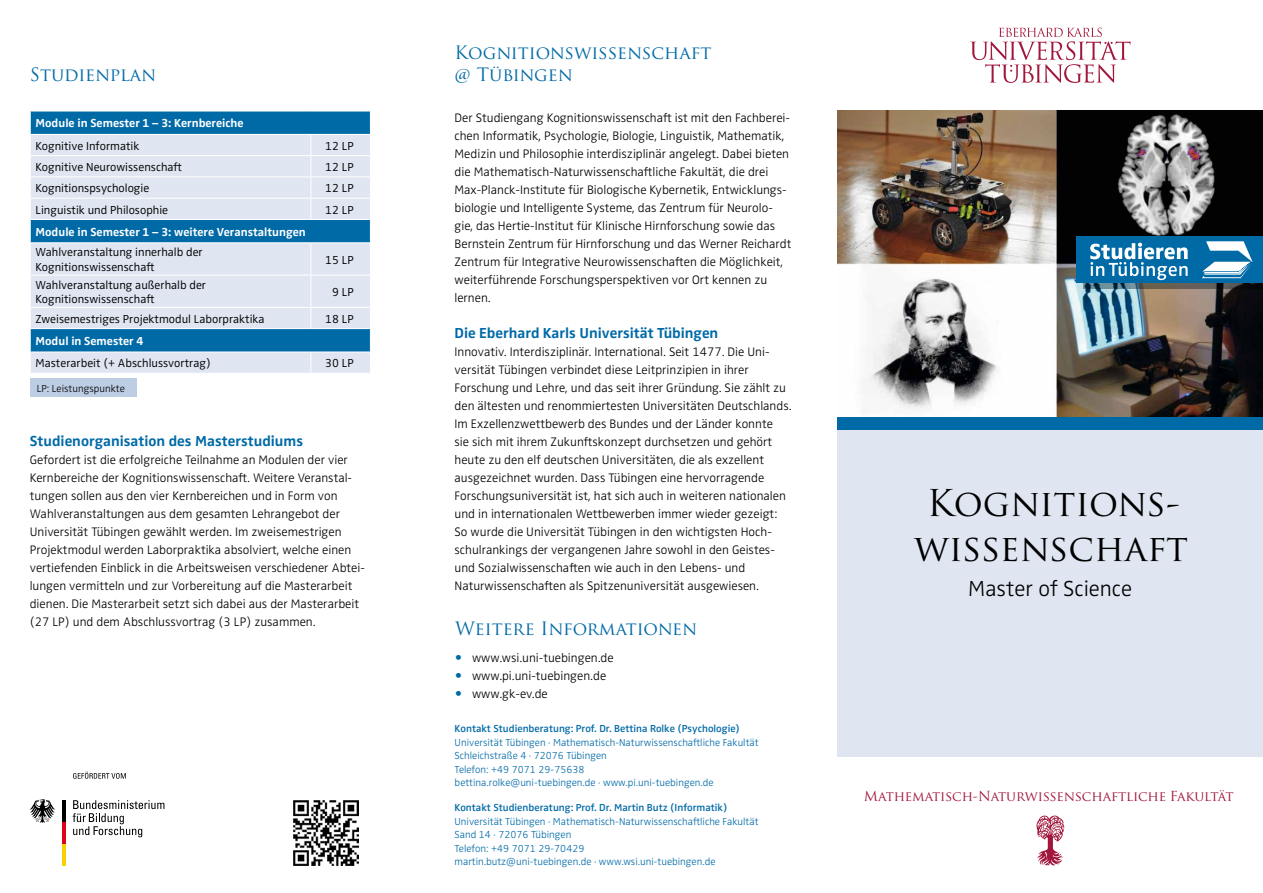
<style>
.page{position:relative;width:1263px;height:893px;background:#fff}
.page>*{position:absolute;margin:0;border:0;box-sizing:border-box;transform-origin:0 0}
.t1{font:36px/45px "Trajan Pro";color:#000;text-align:center}
.t2{font:300 22.5px "Zwo OT";color:#000}
.t3{font:18px/22.5px "Trajan Pro";color:#006aa7}
.t4{font:700 15px "Zwo OT";color:#006aa7}
.t5{font:13.5px "Trajan Pro";letter-spacing:-.01em;color:#a1163a}
.t6{font:300 12.75px/18px "Zwo OT";color:#000}
.t7{font:300 12px/14.4px "Zwo OT";color:#000}
.t8{font:700 12px "Zwo OT";color:#fff}
.t9{font:300 10.5px/13.5px "Zwo OT";color:#006aa7}
.t10{font:600 10.5px "Zwo OT";color:#006aa7}
.t11{font:300 10.5px "Zwo OT";color:#000}
.s1{font-weight:400;font-size:16.5px;color:#006aa7}
</style>
<div class="page">
<svg style="left:1036px;top:816px;width:28px;height:49px"></svg>
<svg style="left:970px;top:28px;width:160px;height:55px"></svg>
<div style="left:838px;top:417px;width:425px;height:14px;background:#006aa7"></div>
<img style="left:838px;top:111px;width:425px;height:306px">
<svg style="left:1083px;top:283px;width:180px;height:6px"></svg>
<div style="left:1077px;top:236px;width:186px;height:47px;background:#006aa7"></div>
<svg style="left:1090px;top:243px;width:97px;height:37px"></svg>
<svg style="left:1202px;top:241px;width:50px;height:37px"></svg>
<img style="left:294px;top:801px;width:64px;height:64px">
<div style="left:838px;top:431px;width:425px;height:326px;background:#dfe6f1"></div>
<svg style="left:73px;top:800px;width:91px;height:37px"></svg>
<hr style="left:62px;top:844px;width:3px;height:21px;background:#f8d200">
<hr style="left:62px;top:822px;width:3px;height:22px;background:#e2001a">
<hr style="left:62px;top:800px;width:3px;height:22px;background:#000">
<svg style="left:30px;top:799px;width:25px;height:24px"></svg>
<svg style="left:73px;top:772px;width:53px;height:7px"></svg>
<div style="left:30px;top:378px;width:107px;height:19px;background:#bdcde3"></div>
<div style="left:31px;top:112px;width:339px;height:22px;background:#006aa7"></div>
<svg style="left:31px;top:135px;width:339px;height:238px;background:#b4cee2"></svg>
<hr style="left:30px;top:155px;width:281px;height:1px;background:#fff">
<hr style="left:311px;top:155px;width:60px;height:1px;background:#fff">
<hr style="left:30px;top:176px;width:281px;height:1px;background:#fff">
<hr style="left:311px;top:176px;width:60px;height:1px;background:#fff">
<hr style="left:30px;top:198px;width:281px;height:1px;background:#fff">
<hr style="left:311px;top:198px;width:60px;height:1px;background:#fff">
<hr style="left:30px;top:219px;width:281px;height:1px;background:#fff">
<svg style="left:30px;top:111px;width:1px;height:131px"></svg>
<hr style="left:311px;top:219px;width:60px;height:1px;background:#fff">
<hr style="left:30px;top:242px;width:281px;height:1px;background:#fff">
<hr style="left:311px;top:242px;width:60px;height:1px;background:#fff">
<hr style="left:30px;top:275px;width:281px;height:1px;background:#fff">
<hr style="left:311px;top:275px;width:60px;height:1px;background:#fff">
<hr style="left:30px;top:307px;width:281px;height:1px;background:#fff">
<hr style="left:311px;top:307px;width:60px;height:1px;background:#fff">
<hr style="left:30px;top:328px;width:281px;height:1px;background:#fff">
<hr style="left:311px;top:328px;width:60px;height:1px;background:#fff">
<hr style="left:30px;top:352px;width:281px;height:1px;background:#fff">
<svg style="left:30px;top:329px;width:1px;height:23px"></svg>
<hr style="left:311px;top:352px;width:60px;height:1px;background:#fff">
<svg style="left:310px;top:135px;width:1px;height:84px"></svg>
<hr style="left:310px;top:243px;width:1px;height:32px;background:#fff">
<hr style="left:310px;top:276px;width:1px;height:31px;background:#fff">
<svg style="left:310px;top:308px;width:1px;height:20px"></svg>
<svg style="left:310px;top:352px;width:1px;height:21px"></svg>
<h3 class="t3" style="left:30px;top:63px;width:128px">Studienplan</h3>
<p class="t8" style="left:36px;top:116px;width:210px">Module in Semester 1 – 3: Kernbereiche</p>
<p class="t7" style="left:36px;top:139px;width:105px">Kognitive Informatik</p>
<p class="t7" style="left:325px;top:139px;width:30px">12 LP</p>
<p class="t7" style="left:36px;top:160px;width:148px">Kognitive Neurowissenschaft</p>
<p class="t7" style="left:325px;top:160px;width:30px">12 LP</p>
<p class="t7" style="left:36px;top:181px;width:115px">Kognitionspsychologie</p>
<p class="t7" style="left:325px;top:181px;width:30px">12 LP</p>
<p class="t7" style="left:36px;top:203px;width:134px">Linguistik und Philosophie</p>
<p class="t7" style="left:325px;top:203px;width:30px">12 LP</p>
<p class="t8" style="left:36px;top:225px;width:272px">Module in Semester 1 – 3: weitere Veranstaltungen</p>
<p class="t7" style="left:36px;top:245px;width:169px">Wahlveranstaltung innerhalb der<br>Kognitionswissenschaft</p>
<p class="t7" style="left:325px;top:253px;width:30px">15 LP</p>
<p class="t7" style="left:36px;top:278px;width:172px">Wahlveranstaltung außerhalb der<br>Kognitionswissenschaft</p>
<p class="t7" style="left:332px;top:285px;width:23px">9 LP</p>
<p class="t7" style="left:36px;top:312px;width:231px">Zweisemestriges Projektmodul Laborpraktika</p>
<p class="t7" style="left:325px;top:312px;width:30px">18 LP</p>
<p class="t8" style="left:36px;top:334px;width:109px">Modul in Semester 4</p>
<p class="t7" style="left:36px;top:356px;width:177px">Masterarbeit (+ Abschlussvortrag)</p>
<p class="t7" style="left:325px;top:356px;width:30px">30 LP</p>
<p class="t11" style="left:37px;top:382px;width:90px">LP: Leistungspunkte</p>
<p class="t4" style="left:30px;top:432px;width:275px">Studienorganisation des Masterstudiums</p>
<p class="t6" style="left:30px;top:451px;width:337px">Gefordert ist die erfolgreiche Teilnahme an Modulen der vier Kernbereiche der Kognitionswissenschaft. Weitere Veranstal&shy;tungen sollen aus den vier Kernbereichen und in Form von Wahlveranstaltungen aus dem gesamten Lehrangebot der Universität Tübingen gewählt werden. Im zweisemestrigen Projektmodul werden Laborpraktika absolviert, welche einen vertiefenden Einblick in die Arbeitsweisen verschiedener Abtei&shy;lungen vermitteln und zur Vorbereitung auf die Masterarbeit dienen. Die Masterarbeit setzt sich dabei aus der Masterarbeit (27 LP) und dem Abschlussvortrag (3 LP) zusammen.</p>
<h3 class="t3" style="left:454px;top:41px;width:258px">Kognitionswissenschaft @ Tübingen</h3>
<p class="t6" style="left:454px;top:109px;width:338px">Der Studiengang Kognitionswissenschaft ist mit den Fachberei&shy;chen Informatik, Psychologie, Biologie, Linguistik, Mathematik, Medizin und Philosophie interdisziplinär angelegt. Dabei bieten die Mathematisch-Naturwissenschaftliche Fakultät, die drei Max-Planck-Institute für Biologische Kybernetik, Entwicklungs&shy;biologie und Intelligente Systeme, das Zentrum für Neurolo&shy;gie, das Hertie-Institut für Klinische Hirnforschung sowie das Bernstein Zentrum für Hirnforschung und das Werner Reichardt Zentrum für Integrative Neurowissenschaften die Möglichkeit, weiterführende Forschungsperspektiven vor Ort kennen zu lernen.</p>
<p class="t4" style="left:454px;top:324px;width:265px">Die Eberhard Karls Universität Tübingen</p>
<p class="t6" style="left:454px;top:343px;width:339px">Innovativ. Interdisziplinär. International. Seit 1477. Die Uni&shy;versität Tübingen verbindet diese Leitprinzipien in ihrer Forschung und Lehre, und das seit ihrer Gründung. Sie zählt zu den ältesten und renommiertesten Universitäten Deutschlands.<br>Im Exzellenzwettbewerb des Bundes und der Länder konnte<br>sie sich mit ihrem Zukunftskonzept durchsetzen und gehört heute zu den elf deutschen Universitäten, die als exzellent ausgezeichnet wurden. Dass Tübingen eine hervorragende Forschungsuniversität ist, hat sich auch in weiteren nationalen und in internationalen Wettbewerben immer wieder gezeigt:<br>So wurde die Universität Tübingen in den wichtigsten Hoch&shy;schulrankings der vergangenen Jahre sowohl in den Geistes&shy;und Sozialwissenschaften wie auch in den Lebens- und Naturwissenschaften als Spitzenuniversität ausgewiesen.</p>
<h3 class="t3" style="left:455px;top:617px;width:244px">Weitere Informationen</h3>
<p class="t6" style="left:455px;top:649px;width:160px"><span class="s1">•</span> www.wsi.uni-tuebingen.de</p>
<p class="t6" style="left:455px;top:667px;width:153px"><span class="s1">•</span> www.pi.uni-tuebingen.de</p>
<p class="t6" style="left:455px;top:685px;width:94px"><span class="s1">•</span> www.gk-ev.de</p>
<p class="t10" style="left:455px;top:723px;width:287px">Kontakt Studienberatung: Prof. Dr. Bettina Rolke (Psychologie)</p>
<p class="t9" style="left:455px;top:736px;width:305px">Universität Tübingen · Mathematisch-Naturwissenschaftliche Fakultät Schleichstraße 4 · 72076 Tübingen<br>Telefon: +49 7071 29-75638<br>bettina.rolke@uni-tuebingen.de · www.pi.uni-tuebingen.de</p>
<p class="t10" style="left:454px;top:802px;width:274px">Kontakt Studienberatung: Prof. Dr. Martin Butz (Informatik)</p>
<p class="t9" style="left:454px;top:815px;width:305px">Universität Tübingen · Mathematisch-Naturwissenschaftliche Fakultät Sand 14 · 72076 Tübingen<br>Telefon: +49 7071 29-70429<br>martin.butz@uni-tuebingen.de · www.wsi.uni-tuebingen.de</p>
<h1 class="t1" style="left:914px;top:480px;width:276px">Kognitions&shy;wissenschaft</h1>
<h2 class="t2" style="left:968px;top:575px;width:165px">Master of Science</h2>
<p class="t5" style="left:864px;top:788px;width:371px">Mathematisch-Naturwissenschaftliche Fakultät</p>
</div>
